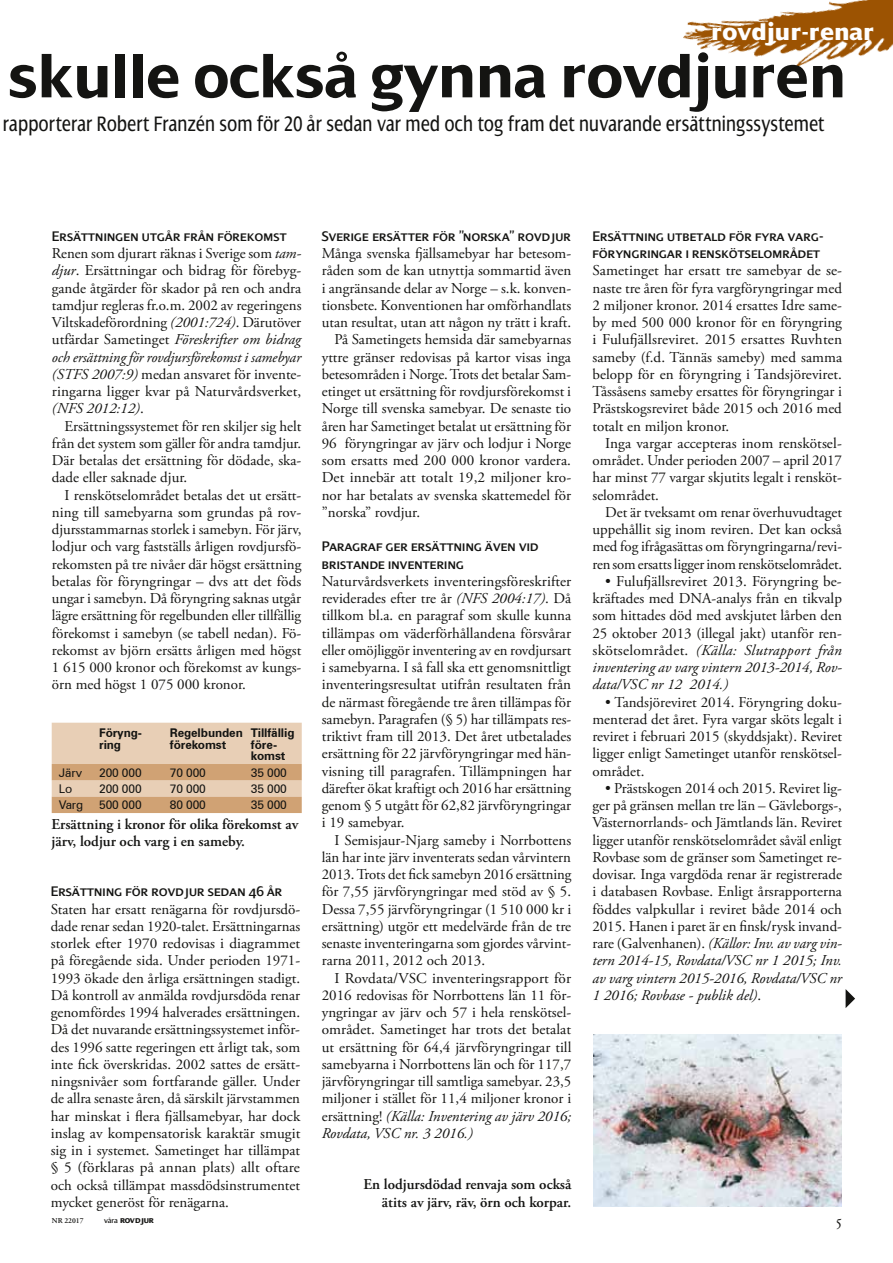
<style>
.page{position:relative;width:893px;height:1263px;background:#fff}
.page>*{position:absolute;margin:0;border:0;box-sizing:border-box;transform-origin:0 0}
.t1{font:700 62.25px "Dialog";color:#141412}
.t2{font:24px "Dialog X Bold";color:#fff}
.t3{font:22.5px "Dialog Cond";letter-spacing:.01em;color:#141412}
.t4{font:16.5px "Adobe Garamond Pro";color:#141412}
.t5{font:15px/17.2px "Adobe Garamond Pro";color:#141412;text-align:justify}
.t6{font:15px/17.2px "Dialog Small Caps";color:#141412}
.t7{font:600 15px/17.2px "Adobe Garamond Pro";color:#141412}
.t8{font:12px "Zurich BT";letter-spacing:-.01em;color:#141412}
.t9{font:700 12px/11.9px "Zurich BT";letter-spacing:-.01em;color:#141412}
.t10{font:7.5px "Dialog X Bold";letter-spacing:-.03em;color:#141412}
.t11{font:600 7.5px "Adobe Garamond Pro";color:#141412}
.s1{font-style:italic}
.s2{font-family:"Dialog"}
</style>
<div class="page">
<img style="left:683px;top:0;width:210px;height:68px">
<svg style="left:52px;top:723px;width:250px;height:90px"></svg>
<img style="left:593px;top:1034px;width:249px;height:172px">
<svg style="left:846px;top:989px;width:9px;height:19px"></svg>
<h2 class="t2" style="left:711px;top:20px;width:165px">rovdjur-renar</h2>
<h1 class="t1" style="left:8px;top:43px;width:839px">skulle också gynna rovdjuren</h1>
<h3 class="t3" style="left:3px;top:112px;width:823px">rapporterar Robert Franzén som för 20 år sedan var med och tog fram det nuvarande ersättningssystemet</h3>
<p class="t6" style="left:52px;top:227px;width:236px">Ersättningen utgår från förekomst</p>
<p class="t5" style="left:52px;top:245px;width:251px">Renen som djurart räknas i Sverige som <span class="s1">tam&shy;djur</span>. Ersättningar och bidrag för förebyg&shy;gande åtgärder för skador på ren och andra tamdjur regleras fr.o.m. 2002 av regeringens Viltskadeförordning <span class="s1">(2001:724)</span>. Därutöver utfärdar Sametinget <span class="s1">Föreskrifter om bidrag och ersättning för rovdjursförekomst i samebyar (STFS 2007:9)</span> medan ansvaret för invente&shy;ringarna ligger kvar på Naturvårdsverket, <span class="s1">(NFS 2012:12)</span>.</p>
<p class="t5" style="left:52px;top:418px;width:251px;text-indent:13px">Ersättningssystemet för ren skiljer sig helt från det system som gäller för andra tamdjur.<br>Där betalas det ersättning för dödade, ska&shy;dade eller saknade djur.</p>
<p class="t5" style="left:52px;top:487px;width:251px;text-indent:13px">I renskötselområdet betalas det ut ersätt&shy;ning till samebyarna som grundas på rov&shy;djursstammarnas storlek i samebyn. För järv, lodjur och varg fastställs årligen rovdjursfö&shy;rekomsten på tre nivåer där högst ersättning betalas för föryngringar – dvs att det föds ungar i samebyn. Då föryngring saknas utgår lägre ersättning för regelbunden eller tillfällig förekomst i samebyn (se tabell nedan). Fö&shy;rekomst av björn ersätts årligen med högst 1 615 000 kronor och förekomst av kungs&shy;örn med högst 1 075 000 kronor.</p>
<p class="t9" style="left:99px;top:726px;width:44px">Föryng&shy;ring</p>
<p class="t9" style="left:170px;top:726px;width:74px">Regelbunden förekomst</p>
<p class="t9" style="left:251px;top:726px;width:45px">Tillfällig före&shy;komst</p>
<p class="t8" style="left:59px;top:765px;width:25px">Järv</p>
<p class="t8" style="left:99px;top:765px;width:44px">200 000</p>
<p class="t8" style="left:170px;top:765px;width:37px">70 000</p>
<p class="t8" style="left:251px;top:765px;width:37px">35 000</p>
<p class="t8" style="left:59px;top:781px;width:15px">Lo</p>
<p class="t8" style="left:99px;top:781px;width:44px">200 000</p>
<p class="t8" style="left:170px;top:781px;width:37px">70 000</p>
<p class="t8" style="left:251px;top:781px;width:37px">35 000</p>
<p class="t8" style="left:59px;top:798px;width:26px">Varg</p>
<p class="t8" style="left:99px;top:798px;width:44px">500 000</p>
<p class="t8" style="left:170px;top:798px;width:37px">80 000</p>
<p class="t8" style="left:251px;top:798px;width:37px">35 000</p>
<p class="t7" style="left:51px;top:815px;width:248px">Ersättning i kronor för olika förekomst av järv, lodjur och varg i en sameby.</p>
<p class="t6" style="left:51px;top:883px;width:233px">Ersättning för rovdjur sedan 46 år</p>
<p class="t5" style="left:51px;top:901px;width:251px">Staten har ersatt renägarna för rovdjursdö&shy;dade renar sedan 1920-talet. Ersättningarnas storlek efter 1970 redovisas i diagrammet på föregående sida. Under perioden 1971- 1993 ökade den årliga ersättningen stadigt.<br>Då kontroll av anmälda rovdjursdöda renar genomfördes 1994 halverades ersättningen.<br>Då det nuvarande ersättningssystemet inför&shy;des 1996 satte regeringen ett årligt tak, som inte fick överskridas. 2002 sattes de ersätt&shy;ningsnivåer som fortfarande gäller. Under de allra senaste åren, då särskilt järvstammen har minskat i flera fjällsamebyar, har dock inslag av kompensatorisk karaktär smugit sig in i systemet. Sametinget har tillämpat § 5 (förklaras på annan plats) allt oftare och också tillämpat massdödsinstrumentet mycket generöst för renägarna.</p>
<p class="t6" style="left:322px;top:227px;width:251px">Sverige ersätter för ”norska” rovdjur</p>
<p class="t5" style="left:322px;top:245px;width:251px">Många svenska fjällsamebyar har betesom-</p>
<p class="t5" style="left:322px;top:262px;width:251px">råden som de kan utnyttja sommartid även</p>
<p class="t5" style="left:322px;top:280px;width:251px">i angränsande delar av Norge – s.k. konven-</p>
<p class="t5" style="left:322px;top:297px;width:251px">tionsbete. Konventionen har omförhandlats</p>
<p class="t5" style="left:322px;top:314px;width:251px">utan resultat, utan att någon ny trätt i kraft.</p>
<p class="t5" style="left:334px;top:331px;width:238px">På Sametingets hemsida där samebyarnas</p>
<p class="t5" style="left:322px;top:349px;width:251px">yttre gränser redovisas på kartor visas inga</p>
<p class="t5" style="left:322px;top:366px;width:251px">betesområden i Norge. Trots det betalar Sam-</p>
<p class="t5" style="left:322px;top:383px;width:251px">etinget ut ersättning för rovdjursförekomst i</p>
<p class="t5" style="left:322px;top:400px;width:251px">Norge till svenska samebyar. De senaste tio</p>
<p class="t5" style="left:322px;top:418px;width:251px">åren har Sametinget betalat ut ersättning för</p>
<p class="t5" style="left:322px;top:435px;width:251px">96 föryngringar av järv och lodjur i Norge</p>
<p class="t5" style="left:322px;top:452px;width:251px">som ersatts med 200 000 kronor vardera.</p>
<p class="t5" style="left:322px;top:469px;width:251px">Det innebär att totalt 19,2 miljoner kro-</p>
<p class="t5" style="left:322px;top:487px;width:251px">nor har betalats av svenska skattemedel för</p>
<p class="t5" style="left:322px;top:504px;width:100px">”norska” rovdjur.</p>
<p class="t6" style="left:322px;top:538px;width:219px">Paragraf ger ersättning även vid bristande inventering</p>
<p class="t5" style="left:322px;top:573px;width:251px">Naturvårdsverkets inventeringsföreskrifter reviderades efter tre år <span class="s1">(NFS 2004:17)</span>. Då tillkom bl.a. en paragraf som skulle kunna tillämpas om väderförhållandena försvårar eller omöjliggör inventering av en rovdjursart i samebyarna. I så fall ska ett genomsnittligt inventeringsresultat utifrån resultaten från de närmast föregående tre åren tillämpas för samebyn. Paragrafen (§ 5) har tillämpats res&shy;triktivt fram till 2013. Det året utbetalades ersättning för 22 järvföryngringar med hän&shy;visning till paragrafen. Tillämpningen har därefter ökat kraftigt och 2016 har ersättning genom § 5 utgått för 62,82 järvföryngringar i 19 samebyar.</p>
<p class="t5" style="left:322px;top:832px;width:251px;text-indent:13px">I Semisjaur-Njarg sameby i Norrbottens län har inte järv inventerats sedan vårvintern 2013. Trots det fick samebyn 2016 ersättning för 7,55 järvföryngringar med stöd av § 5.<br>Dessa 7,55 järvföryngringar (1 510 000 kr i ersättning) utgör ett medelvärde från de tre senaste inventeringarna som gjordes vårvint&shy;rarna 2011, 2012 och 2013.</p>
<p class="t5" style="left:322px;top:970px;width:251px;text-indent:13px">I Rovdata/VSC inventeringsrapport för 2016 redovisas för Norrbottens län 11 för&shy;yngringar av järv och 57 i hela renskötsel&shy;området. Sametinget har trots det betalat ut ersättning för 64,4 järvföryngringar till samebyarna i Norrbottens län och för 117,7 järvföryngringar till samtliga samebyar. 23,5 miljoner i stället för 11,4 miljoner kronor i ersättning! <span class="s1">(Källa: Inventering av järv 2016; Rovdata, VSC nr. 3 2016.)</span></p>
<p class="t7" style="left:364px;top:1176px;width:209px;text-align:right">En lodjursdödad renvaja som också ätits av järv, räv, örn och korpar.</p>
<p class="t6" style="left:592px;top:227px;width:233px">Ersättning utbetald för fyra varg&shy;föryngringar i renskötselområdet</p>
<p class="t5" style="left:592px;top:262px;width:251px">Sametinget har ersatt tre samebyar de se&shy;naste tre åren för fyra vargföryngringar med 2 miljoner kronor. 2014 ersattes Idre same&shy;by med 500 000 kronor för en föryngring i Fulufjällsreviret. 2015 ersattes Ruvhten sameby (f.d. Tännäs sameby) med samma belopp för en föryngring i Tandsjöreviret.<br>Tåssåsens sameby ersattes för föryngringar i Prästskogsreviret både 2015 och 2016 med totalt en miljon kronor.</p>
<p class="t5" style="left:592px;top:435px;width:251px;text-indent:13px">Inga vargar accepteras inom renskötsel&shy;området. Under perioden 2007 – april 2017 har minst 77 vargar skjutits legalt i rensköt&shy;selområdet.</p>
<p class="t5" style="left:592px;top:504px;width:251px;text-indent:13px">Det är tveksamt om renar överhuvudtaget uppehållit sig inom reviren. Det kan också med fog ifrågasättas om föryngringarna/revi&shy;ren som ersatts ligger inom renskötselområdet.</p>
<p class="t5" style="left:592px;top:573px;width:251px;text-indent:13px">• Fulufjällsreviret 2013. Föryngring be&shy;kräftades med DNA-analys från en tikvalp som hittades död med avskjutet lårben den 25 oktober 2013 (illegal jakt) utanför ren&shy;skötselområdet. <span class="s1">(Källa: Slutrapport från inventering av varg vintern 2013-2014, Rov&shy;data/VSC nr 12 2014.)</span></p>
<p class="t5" style="left:592px;top:694px;width:251px;text-indent:13px">• Tandsjöreviret 2014. Föryngring doku&shy;menterad det året. Fyra vargar sköts legalt i reviret i februari 2015 (skyddsjakt). Reviret ligger enligt Sametinget utanför renskötsel&shy;området.</p>
<p class="t5" style="left:592px;top:780px;width:251px;text-indent:13px">• Prästskogen 2014 och 2015. Reviret lig&shy;ger på gränsen mellan tre län – Gävleborgs-, Västernorrlands- och Jämtlands län. Reviret ligger utanför renskötselområdet såväl enligt Rovbase som de gränser som Sametinget re&shy;dovisar. Inga vargdöda renar är registrerade i databasen Rovbase. Enligt årsrapporterna föddes valpkullar i reviret både 2014 och 2015. Hanen i paret är en finsk/rysk invand&shy;rare (Galvenhanen). <span class="s1">(Källor: Inv. av varg vin&shy;tern 2014-15, Rovdata/VSC nr 1 2015; Inv. av varg vintern 2015-2016, Rovdata/VSC nr 1 2016; Rovbase - publik del)</span>.</p>
<p class="t11" style="left:52px;top:1216px;width:33px">Nr 22017</p>
<p class="t10" style="left:104px;top:1216px;width:51px"><span class="s2">våra</span> rovdjur</p>
<p class="t4" style="left:836px;top:1211px;width:8px">5</p>
</div>
